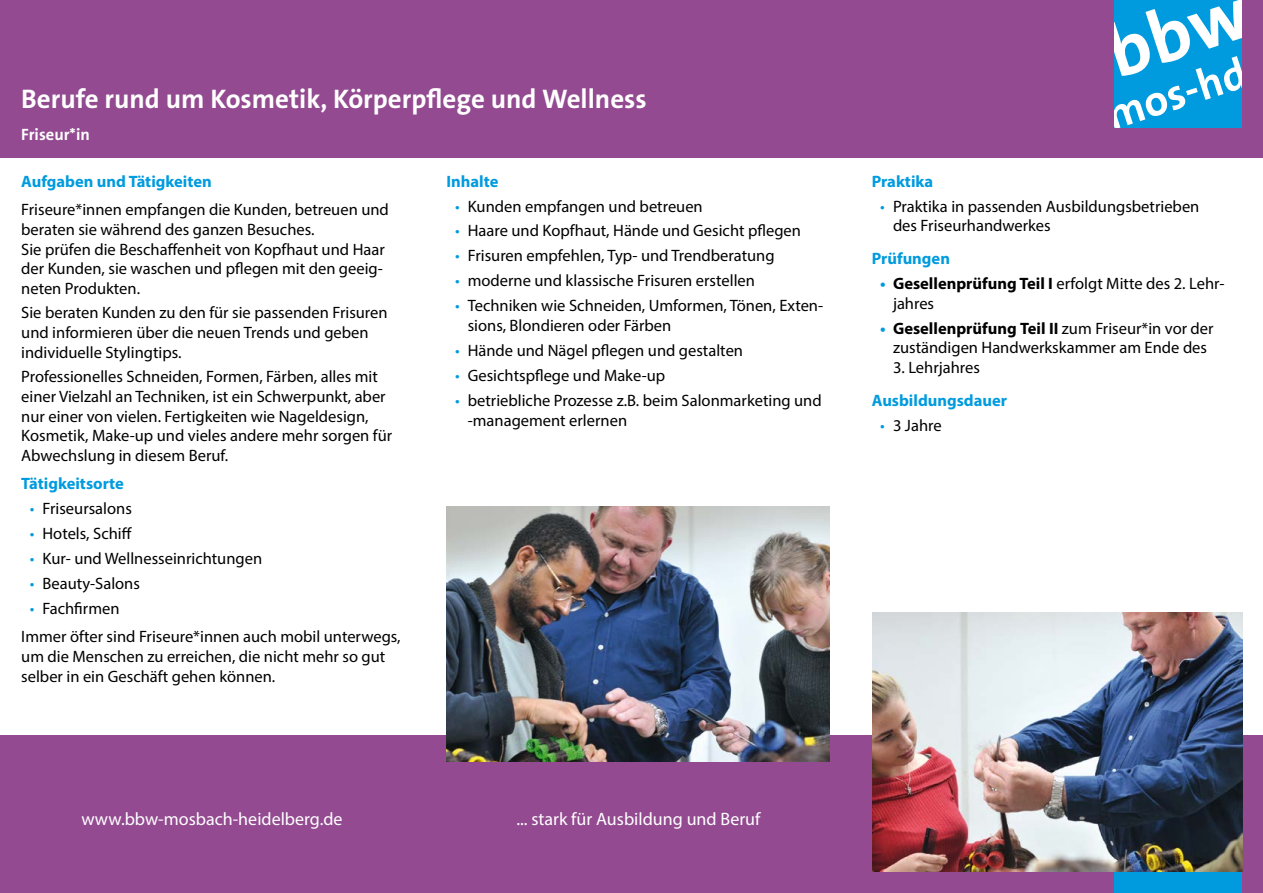
<style>
.page{position:relative;width:1263px;height:893px;background:#fff}
.page>*{position:absolute;margin:0;border:0;box-sizing:border-box;transform-origin:0 0}
.t1{font:700 43.8px "The Sans Os F";color:#fff}
.t2{font:700 27px "The Sans Os F";color:#fff}
.t3{font:18px "Myriad Pro";color:#fff}
.t4{font:16.5px/19.8px "Myriad Pro";color:#000}
.t5{font:700 16.5px "Myriad Pro";color:#009bde}
.t6{font:700 16.5px "The Sans Os F";color:#fff}
.s1{color:#009bde}
.s2{font-weight:700;color:#009bde}
.s3{font-weight:700}
</style>
<div class="page">
<div style="left:0;top:0;width:1263px;height:157px;background:#934a90"></div>
<div style="left:0;top:736px;width:1263px;height:157px;background:#934a90"></div>
<div style="left:1114px;top:850px;width:128px;height:43px;background:#009bde"></div>
<img style="left:872px;top:612px;width:370px;height:260px">
<img style="left:446px;top:506px;width:383px;height:255px">
<div style="left:1114px;top:0;width:128px;height:128px;background:#009bde"></div>
<h2 class="t2" style="left:21px;top:81px;width:627px">Berufe rund um Kosmetik, Körperpflege und Wellness</h2>
<p class="t6" style="left:21px;top:124px;width:70px">Friseur*in</p>
<p class="t5" style="left:21px;top:170px;width:192px">Aufgaben und Tätigkeiten</p>
<p class="t4" style="left:21px;top:199px;width:369px">Friseure*innen empfangen die Kunden, betreuen und beraten sie während des ganzen Besuches.<br>Sie prüfen die Beschaffenheit von Kopfhaut und Haar der Kunden, sie waschen und pflegen mit den geeig&shy;neten Produkten.</p>
<p class="t4" style="left:21px;top:303px;width:368px">Sie beraten Kunden zu den für sie passenden Frisuren und informieren über die neuen Trends und geben individuelle Stylingtips.</p>
<p class="t4" style="left:21px;top:366px;width:372px">Professionelles Schneiden, Formen, Färben, alles mit einer Vielzahl an Techniken, ist ein Schwerpunkt, aber nur einer von vielen. Fertigkeiten wie Nageldesign, Kosmetik, Make-up und vieles andere mehr sorgen für Abwechslung in diesem Beruf.</p>
<p class="t5" style="left:21px;top:473px;width:104px">Tätigkeitsorte</p>
<p class="t4" style="left:30px;top:499px;width:104px"><span class="s1">•</span> Friseursalons</p>
<p class="t4" style="left:30px;top:524px;width:104px"><span class="s1">•</span> Hotels, Schiff</p>
<p class="t4" style="left:30px;top:548px;width:234px"><span class="s1">•</span> Kur- und Wellnesseinrichtungen</p>
<p class="t4" style="left:30px;top:573px;width:112px"><span class="s1">•</span> Beauty-Salons</p>
<p class="t4" style="left:21px;top:594px;width:381px;line-height:28.3px;text-indent:8px"><span class="s1">•</span> Fachfirmen<br>Immer öfter sind Friseure*innen auch mobil unterwegs,</p>
<p class="t4" style="left:21px;top:646px;width:366px">um die Menschen zu erreichen, die nicht mehr so gut selber in ein Geschäft gehen können.</p>
<p class="t5" style="left:446px;top:170px;width:54px">Inhalte</p>
<p class="t4" style="left:455px;top:196px;width:249px"><span class="s1">•</span> Kunden empfangen und betreuen</p>
<p class="t4" style="left:455px;top:221px;width:347px"><span class="s1">•</span> Haare und Kopfhaut, Hände und Gesicht pflegen</p>
<p class="t4" style="left:455px;top:246px;width:321px"><span class="s1">•</span> Frisuren empfehlen, Typ- und Trendberatung</p>
<p class="t4" style="left:455px;top:271px;width:301px"><span class="s1">•</span> moderne und klassische Frisuren erstellen</p>
<p class="t4" style="left:468px;top:295px;width:357px;text-indent:-13px"><span class="s1">•</span> Techniken wie Schneiden, Umformen, Tönen, Exten&shy;sions, Blondieren oder Färben</p>
<p class="t4" style="left:455px;top:340px;width:290px"><span class="s1">•</span> Hände und Nägel pflegen und gestalten</p>
<p class="t4" style="left:455px;top:365px;width:212px"><span class="s1">•</span> Gesichtspflege und Make-up</p>
<p class="t4" style="left:468px;top:390px;width:355px;text-indent:-13px"><span class="s1">•</span> betriebliche Prozesse z.B. beim Salonmarketing und -management erlernen</p>
<h1 class="t1" style="left:1099px;top:89px;width:146px;rotate:-18deg">mos-hd</h1>
<p class="t5" style="left:872px;top:170px;width:63px">Praktika</p>
<p class="t4" style="left:893px;top:196px;width:308px;text-indent:-13px"><span class="s1">•</span> Praktika in passenden Ausbildungsbetrieben des Friseurhandwerkes</p>
<p class="t5" style="left:872px;top:248px;width:80px">Prüfungen</p>
<p class="t4" style="left:893px;top:273px;width:333px;text-indent:-13px"><span class="s2">•</span> <span class="s3">Gesellenprüfung Teil I</span> erfolgt Mitte des 2. Lehr&shy;jahres</p>
<p class="t4" style="left:880px;top:318px;width:335px;text-align:center"><span class="s2">•</span> <span class="s3">Gesellenprüfung Teil II</span> zum Friseur*in vor der zuständigen Handwerkskammer am Ende des</p>
<p class="t4" style="left:893px;top:357px;width:88px">3. Lehrjahres</p>
<p class="t5" style="left:872px;top:389px;width:137px">Ausbildungsdauer</p>
<p class="t4" style="left:880px;top:415px;width:63px"><span class="s1">•</span> 3 Jahre</p>
<p class="t3" style="left:82px;top:808px;width:263px">www.bbw-mosbach-heidelberg.de</p>
<p class="t3" style="left:516px;top:808px;width:246px">... stark für Ausbildung und Beruf</p>
</div>
